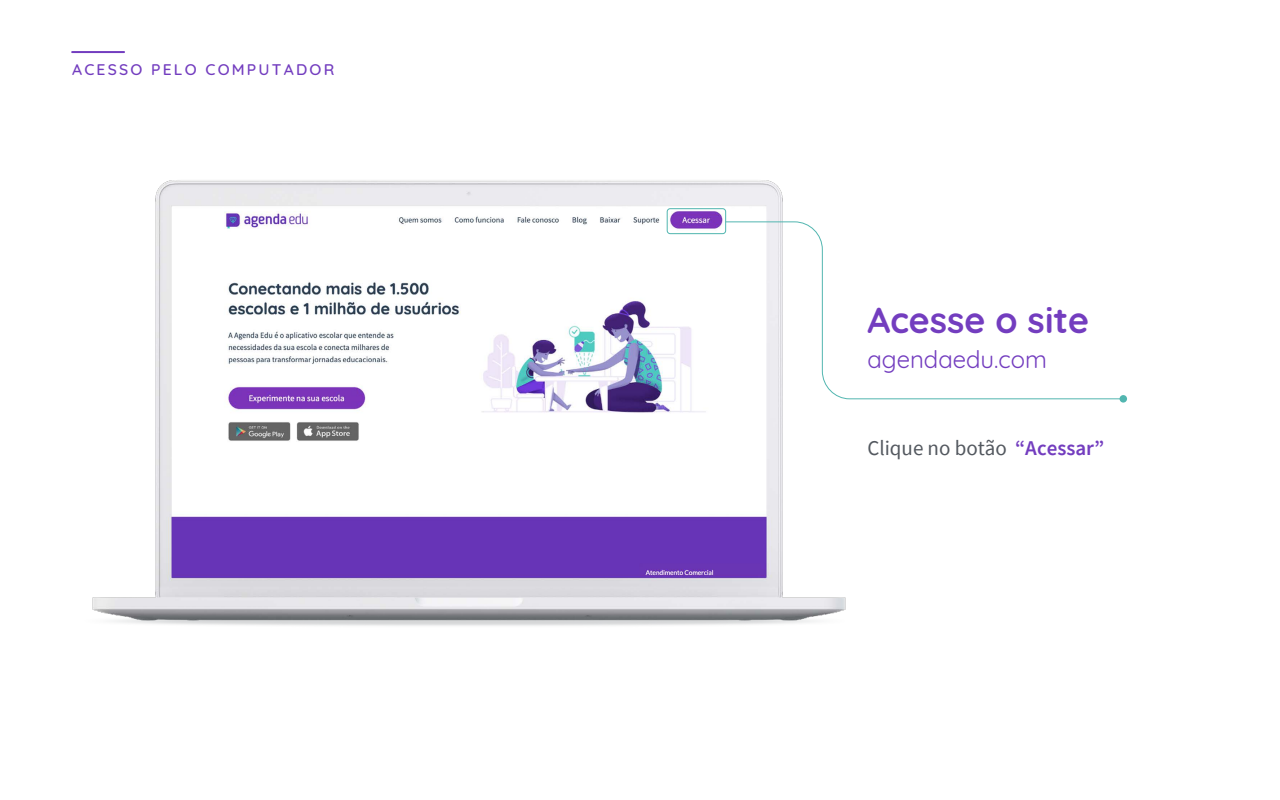
<style>
.page{position:relative;width:1280px;height:800px;background:#fff}
.page>*{position:absolute;margin:0;border:0;box-sizing:border-box;transform-origin:0 0}
.t1{font:700 36px "Quicksand";color:#733dbf}
.t2{font:24px "Quicksand";color:#733dbf}
.t3{font:21px "Source Sans Pro";color:#53585f}
.t4{font:500 15.7px "Quicksand";letter-spacing:.14em;color:#733dbf}
.s1{font-weight:600;color:#733dbf}
</style>
<div class="page">
<img style="left:92px;top:180px;width:754px;height:446px">
<div style="left:667px;top:208px;width:59px;height:26px;border:1px solid #52b6b0;border-radius:3px"></div>
<svg style="left:725px;top:221px;width:397px;height:179px"></svg>
<div style="left:1120px;top:395px;width:7px;height:8px;background:#52b6b0;border-radius:50%"></div>
<hr style="left:72px;top:51px;width:52px;height:2px;background:#733dbf">
<p class="t4" style="left:72px;top:57px;width:264px">ACESSO PELO COMPUTADOR</p>
<h1 class="t1" style="left:867px;top:291px;width:223px">Acesse o site</h1>
<p class="t2" style="left:867px;top:341px;width:181px">agendaedu.com</p>
<p class="t3" style="left:867px;top:434px;width:238px">Clique no botão <span class="s1">“Acessar”</span></p>
</div>
